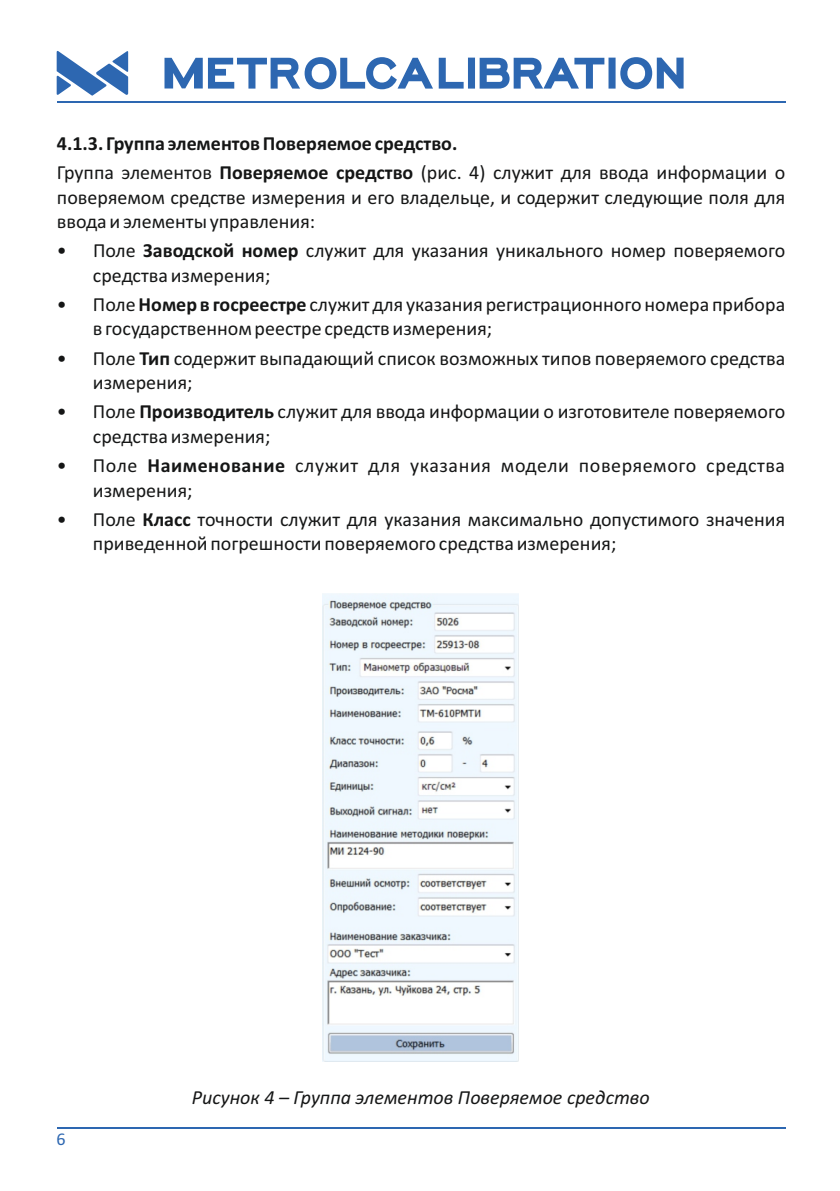
<style>
.page{position:relative;width:840px;height:1191px;background:#fff}
.page>*{position:absolute;margin:0;border:0;box-sizing:border-box;transform-origin:0 0}
.t1{font:20px/24.4px "Calibri";color:#151616}
.t2{font:700 20px/29.2px "Calibri";color:#151616}
.t3{font:20px/24.4px "Calibri";letter-spacing:.025em;color:#151616}
.t4{font:italic 20px "Calibri";color:#151616}
.t5{font:18px "Calibri";color:#2d67b1}
.s1{font-weight:400}
.s2{font-weight:700}
</style>
<div class="page">
<hr style="left:57px;top:101px;width:728px;height:2px;background:#2d67b1">
<svg style="left:57px;top:51px;width:71px;height:45px"></svg>
<svg style="left:164px;top:57px;width:519px;height:32px"></svg>
<hr style="left:57px;top:1127px;width:728px;height:1px;background:#2d67b1">
<img style="left:323px;top:593px;width:195px;height:468px">
<p class="t2" style="left:57px;top:130px;width:729px">4.1.3. Группа элементов Поверяемое средство.<br><span class="s1">Группа элементов</span> Поверяемое средство <span class="s1">(рис. 4) служит для ввода информации о</span></p>
<p class="t1" style="left:57px;top:186px;width:729px">поверяемом средстве измерения и его владельце, и содержит следующие поля для ввода и элементы управления:</p>
<p class="t1" style="left:93px;top:240px;width:693px;text-indent:-36px">• Поле <span class="s2">Заводской номер</span> служит для указания уникального номер поверяемого средства измерения;</p>
<p class="t1" style="left:93px;top:294px;width:693px;text-indent:-36px">• Поле <span class="s2">Номер в госреестре</span> служит для указания регистрационного номера прибора в государственном реестре средств измерения;</p>
<p class="t1" style="left:93px;top:347px;width:693px;text-indent:-36px">• Поле <span class="s2">Тип</span> содержит выпадающий список возможных типов поверяемого средства измерения;</p>
<p class="t1" style="left:93px;top:401px;width:693px;text-indent:-36px">• Поле <span class="s2">Производитель</span> служит для ввода информации о изготовителе поверяемого средства измерения;</p>
<p class="t3" style="left:93px;top:455px;width:693px;text-indent:-36px">• Поле <span class="s2">Наименование</span> служит для указания модели поверяемого средства измерения;</p>
<p class="t1" style="left:93px;top:508px;width:693px;text-indent:-36px">• Поле <span class="s2">Класс</span> точности служит для указания максимально допустимого значения приведенной погрешности поверяемого средства измерения;</p>
<p class="t5" style="left:56px;top:1131px;width:11px">6</p>
<p class="t4" style="left:192px;top:1089px;width:459px">Рисунок 4 – Группа элементов Поверяемое средство</p>
</div>
